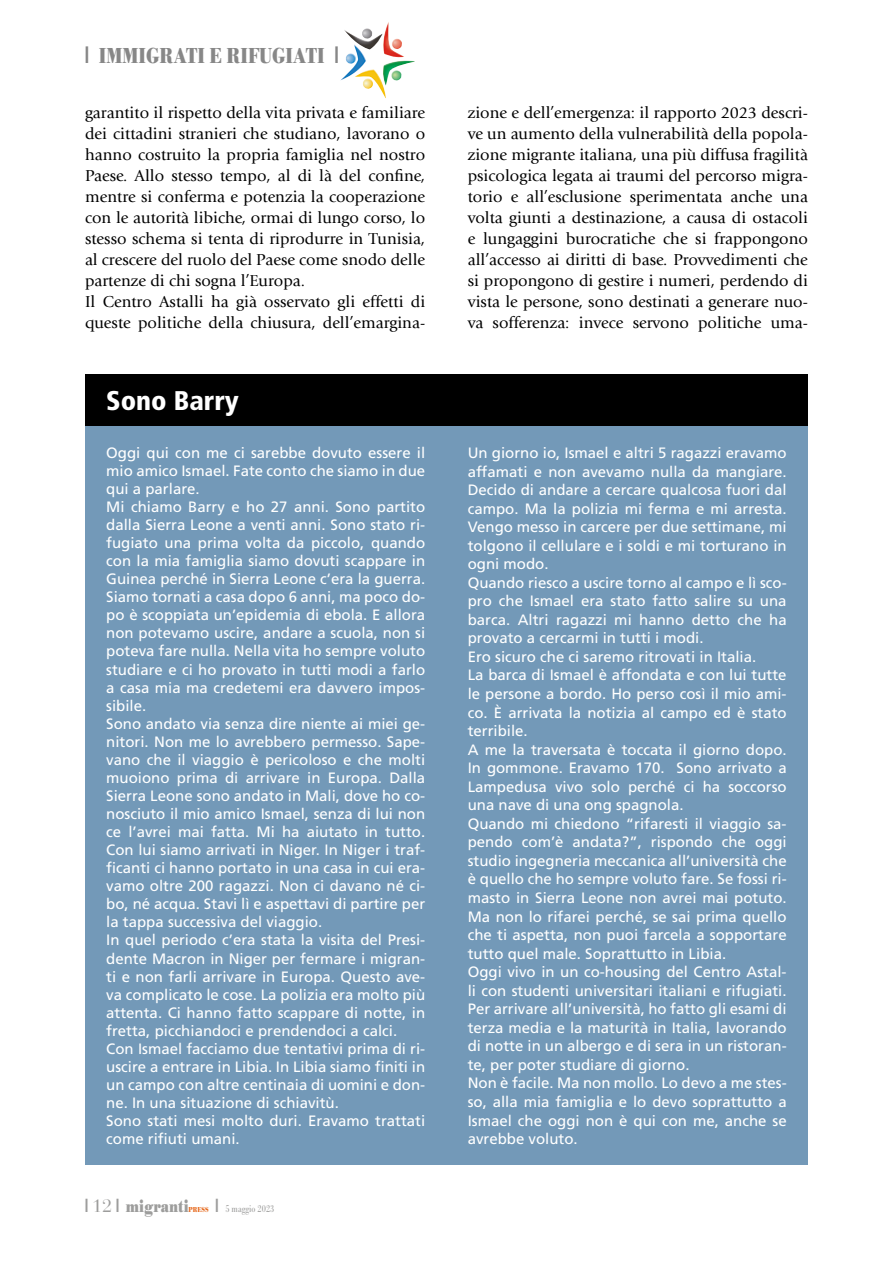
<style>
.page{position:relative;width:893px;height:1263px;background:#fff}
.page>*{position:absolute;margin:0;border:0;box-sizing:border-box;transform-origin:0 0}
.t1{font:900 condensed 27px "Frutiger LT Std";color:#fff}
.t2{font:700 22.5px "Bodoni URW";color:#878787;scale:.8 1}
.t3{font:700 18px "Bodoni URW";color:#9d9d9c;scale:.8 1}
.t4{font:16.5px/21px "Giovanni Std";color:#000}
.t5{font:15px/18px "Frutiger LT Std";color:#fff}
.t6{font:10.5px "Bodoni URW";color:#9d9d9c;scale:.8 1}
.t7{font:700 7.5px "Bodoni URW";letter-spacing:.005em;color:#e76d23;scale:.8 1}
.s1{font-family:"False Positive BRK";font-weight:400}
.s2{font-family:"Bauer Bodoni Std";font-weight:400}
.s3{font-family:"False Positive BRK";font-size:18px}
</style>
<div class="page">
<img style="left:340px;top:22px;width:75px;height:76px">
<div style="left:85px;top:425px;width:723px;height:740px;background:#7399b8"></div>
<div style="left:85px;top:374px;width:723px;height:51px;background:#000"></div>
<h2 class="t2" style="left:85px;top:43px;width:319px"><span class="s1">1</span> IMMIGRATI E RIFUGIATI <span class="s1">1</span></h2>
<p class="t4" style="left:85px;top:102px;width:342px">garantito il rispetto della vita privata e familiare dei cittadini stranieri che studiano, lavorano o hanno costruito la propria famiglia nel nostro Paese. Allo stesso tempo, al di là del confine, mentre si conferma e potenzia la cooperazione con le autorità libiche, ormai di lungo corso, lo stesso schema si tenta di riprodurre in Tunisia, al crescere del ruolo del Paese come snodo delle partenze di chi sogna l’Europa.<br>Il Centro Astalli ha già osservato gli effetti di queste politiche della chiusura, dell’emargina-</p>
<p class="t4" style="left:468px;top:103px;width:342px;text-align:justify">zione e dell’emergenza: il rapporto 2023 descri&shy;ve un aumento della vulnerabilità della popola&shy;zione migrante italiana, una più diffusa fragilità psicologica legata ai traumi del percorso migra&shy;torio e all’esclusione sperimentata anche una volta giunti a destinazione, a causa di ostacoli e lungaggini burocratiche che si frappongono all’accesso ai diritti di base. Provvedimenti che si propongono di gestire i numeri, perdendo di vista le persone, sono destinati a generare nuo&shy;va sofferenza: invece servono politiche uma-</p>
<h1 class="t1" style="left:106px;top:384px;width:134px">Sono Barry</h1>
<p class="t5" style="left:106px;top:444px;width:320px">Oggi qui con me ci sarebbe dovuto essere il mio amico Ismael. Fate conto che siamo in due qui a parlare.<br>Mi chiamo Barry e ho 27 anni. Sono partito dalla Sierra Leone a venti anni. Sono stato ri&shy;fugiato una prima volta da piccolo, quando con la mia famiglia siamo dovuti scappare in Guinea perché in Sierra Leone c’era la guerra.<br>Siamo tornati a casa dopo 6 anni, ma poco do&shy;po è scoppiata un’epidemia di ebola. E allora non potevamo uscire, andare a scuola, non si poteva fare nulla. Nella vita ho sempre voluto studiare e ci ho provato in tutti modi a farlo a casa mia ma credetemi era davvero impos&shy;sibile.<br>Sono andato via senza dire niente ai miei ge&shy;nitori. Non me lo avrebbero permesso. Sape&shy;vano che il viaggio è pericoloso e che molti muoiono prima di arrivare in Europa. Dalla Sierra Leone sono andato in Mali, dove ho co&shy;nosciuto il mio amico Ismael, senza di lui non ce l’avrei mai fatta. Mi ha aiutato in tutto.<br>Con lui siamo arrivati in Niger. In Niger i traf&shy;ficanti ci hanno portato in una casa in cui era&shy;vamo oltre 200 ragazzi. Non ci davano né ci&shy;bo, né acqua. Stavi lì e aspettavi di partire per la tappa successiva del viaggio.<br>In quel periodo c’era stata la visita del Presi&shy;dente Macron in Niger per fermare i migran&shy;ti e non farli arrivare in Europa. Questo ave&shy;va complicato le cose. La polizia era molto più attenta. Ci hanno fatto scappare di notte, in fretta, picchiandoci e prendendoci a calci.<br>Con Ismael facciamo due tentativi prima di ri&shy;uscire a entrare in Libia. In Libia siamo finiti in un campo con altre centinaia di uomini e don&shy;ne. In una situazione di schiavitù.<br>Sono stati mesi molto duri. Eravamo trattati come rifiuti umani.</p>
<p class="t5" style="left:468px;top:443px;width:320px;line-height:18.6px">Un giorno io, Ismael e altri 5 ragazzi eravamo affamati e non avevamo nulla da mangiare.<br>Decido di andare a cercare qualcosa fuori dal campo. Ma la polizia mi ferma e mi arresta.<br>Vengo messo in carcere per due settimane, mi tolgono il cellulare e i soldi e mi torturano in ogni modo.<br>Quando riesco a uscire torno al campo e lì sco&shy;pro che Ismael era stato fatto salire su una barca. Altri ragazzi mi hanno detto che ha provato a cercarmi in tutti i modi.<br>Ero sicuro che ci saremo ritrovati in Italia.<br>La barca di Ismael è affondata e con lui tutte le persone a bordo. Ho perso così il mio ami&shy;co. È arrivata la notizia al campo ed è stato terribile.<br>A me la traversata è toccata il giorno dopo.<br>In gommone. Eravamo 170. Sono arrivato a Lampedusa vivo solo perché ci ha soccorso una nave di una ong spagnola.<br>Quando mi chiedono “rifaresti il viaggio sa&shy;pendo com’è andata?”, rispondo che oggi studio ingegneria meccanica all’università che è quello che ho sempre voluto fare. Se fossi ri&shy;masto in Sierra Leone non avrei mai potuto.<br>Ma non lo rifarei perché, se sai prima quello che ti aspetta, non puoi farcela a sopportare tutto quel male. Soprattutto in Libia.<br>Oggi vivo in un co-housing del Centro Astal&shy;li con studenti universitari italiani e rifugiati.<br>Per arrivare all’università, ho fatto gli esami di terza media e la maturità in Italia, lavorando di notte in un albergo e di sera in un ristoran&shy;te, per poter studiare di giorno.<br>Non è facile. Ma non mollo. Lo devo a me stes&shy;so, alla mia famiglia e lo devo soprattutto a Ismael che oggi non è qui con me, anche se avrebbe voluto.</p>
<p class="t3" style="left:85px;top:1196px;width:131px"><span class="s1">1</span> <span class="s2">12</span> <span class="s1">1</span> migranti</p>
<p class="t7" style="left:189px;top:1205px;width:27px">PRESS</p>
<p class="t6" style="left:216px;top:1203px;width:75px"><span class="s3">1</span> 5 maggio 2023</p>
</div>
